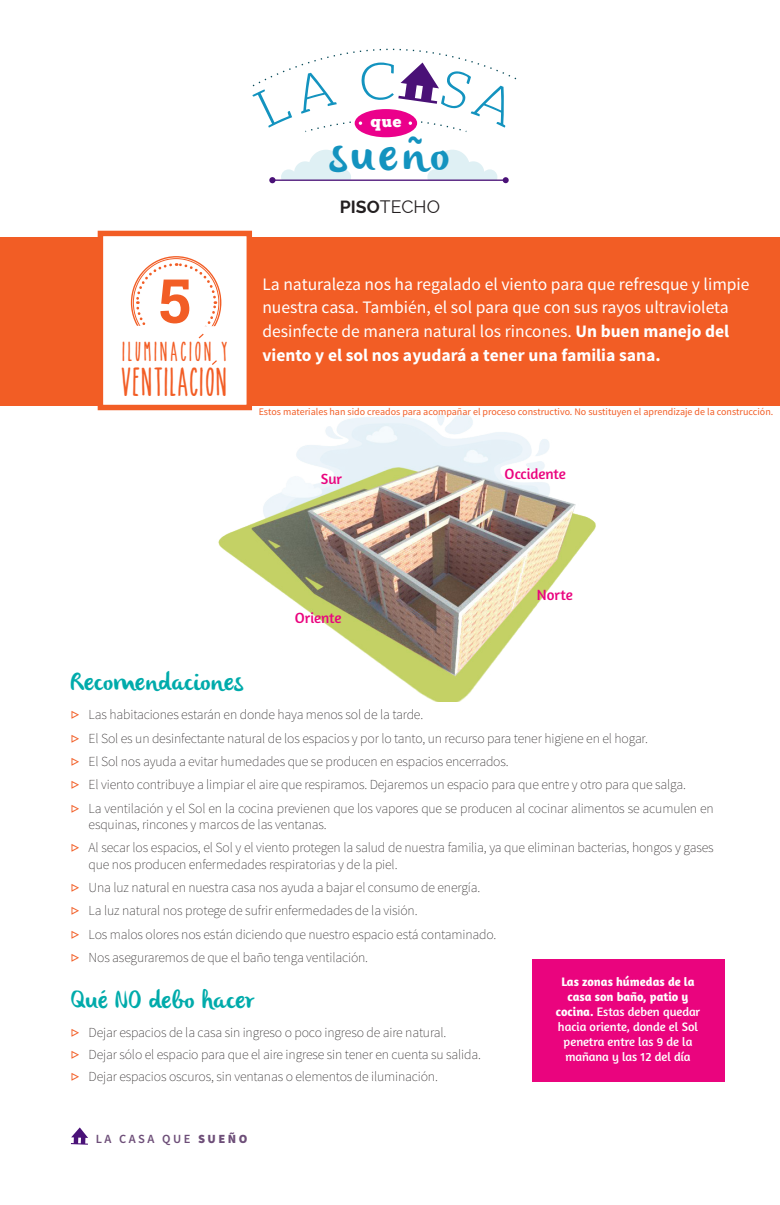
<style>
.page{position:relative;width:780px;height:1205px;background:#fff}
.page>*{position:absolute;margin:0;border:0;box-sizing:border-box;transform-origin:0 0}
.t1{font:700 60.88px "Roboto Slab";color:#f25d25}
.t2{font:47.75px "olivier";letter-spacing:.1em;color:#1393bf}
.t3{font:27.5px "The Skinnybold";color:#f25d25}
.recomendación{font:25px "olivier";letter-spacing:.02em;color:#00abab}
.t4{font:18.75px "The Skinnybold";letter-spacing:.1em;color:#f25d25}
.t5{font:17.62px "Raleway";color:#231f20}
.intro{font:17.5px/23.8px "Source Sans Pro";color:#fff}
.t6{font:15.88px "Chunk Five";color:#fff}
.recomendación-2{font:15px "Amaranth";letter-spacing:-.005em;color:#ea047e}
.t7{font:200 13.75px/16.2px "Source Sans Pro";letter-spacing:-.01em;color:#231f20}
.destacados{font:12.5px/15px "Amaranth";color:#fff;text-align:center}
.t8{font:600 12.5px "Source Sans Pro";letter-spacing:.2em;color:#6d4e78}
.texto_cuerpo{font:10px "Source Sans Pro";color:#f25d25}
.s1{font-weight:700}
.s2{font-weight:400;font-size:15px;color:#f25d25}
.s3{font-weight:900}
</style>
<div class="page">
<div style="left:531px;top:959px;width:193px;height:122px;background:#ea047e"></div>
<img style="left:190px;top:405px;width:442px;height:297px">
<svg style="left:71px;top:1127px;width:17px;height:17px"></svg>
<div style="left:0;top:237px;width:780px;height:168px;background:#f25d25"></div>
<svg style="left:281px;top:150px;width:70px;height:29px"></svg>
<div style="left:354px;top:109px;width:63px;height:28px;background:#eb008b;border-radius:50%"></div>
<hr style="left:272px;top:179px;width:234px;height:2px;background:#4a1177">
<svg style="left:427px;top:150px;width:81px;height:33px"></svg>
<svg style="left:269px;top:177px;width:6px;height:6px"></svg>
<svg style="left:252px;top:48px;width:265px;height:85px"></svg>
<div style="left:98px;top:231px;width:154px;height:179px;background:#fff;border:5px solid #f25d25"></div>
<svg style="left:130px;top:262px;width:92px;height:103px"></svg>
<p class="t6" style="left:370px;top:112px;width:32px">que</p>
<p class="t2" style="left:330px;top:127px;width:121px">sueño</p>
<p class="t1" style="left:158px;top:259px;width:34px">5</p>
<p class="t4" style="left:123px;top:341px;width:108px">ILUMINACION Y</p>
<p class="t3" style="left:122px;top:366px;width:109px">VENTILACION</p>
<p class="t5" style="left:340px;top:196px;width:102px"><span class="s1">PISO</span>TECHO</p>
<p class="intro" style="left:262px;top:272px;width:488px">La naturaleza nos ha regalado el viento para que refresque y limpie nuestra casa. También, el sol para que con sus rayos ultravioleta desinfecte de manera natural los rincones. <span class="s1">Un buen manejo del viento y el sol nos ayudará a tener una familia sana.</span></p>
<p class="texto_cuerpo" style="left:259px;top:406px;width:516px">Estos materiales han sido creados para acompañar el proceso constructivo. No sustituyen el aprendizaje de la construcción.</p>
<p class="recomendación-2" style="left:321px;top:470px;width:23px">Sur</p>
<p class="recomendación-2" style="left:504px;top:465px;width:63px">Occidente</p>
<p class="recomendación" style="left:71px;top:668px;width:174px">Recomendaciones</p>
<p class="recomendación-2" style="left:295px;top:609px;width:48px">Oriente</p>
<p class="recomendación-2" style="left:537px;top:586px;width:37px">Norte</p>
<p class="t7" style="left:71px;top:707px;width:354px"><span class="s2">▷</span> Las habitaciones estarán en donde haya menos sol de la tarde.</p>
<p class="t7" style="left:71px;top:730px;width:578px"><span class="s2">▷</span> El Sol es un desinfectante natural de los espacios y por lo tanto, un recurso para tener higiene en el hogar.</p>
<p class="t7" style="left:71px;top:753px;width:439px"><span class="s2">▷</span> El Sol nos ayuda a evitar humedades que se producen en espacios encerrados.</p>
<p class="t7" style="left:71px;top:777px;width:616px"><span class="s2">▷</span> El viento contribuye a limpiar el aire que respiramos. Dejaremos un espacio para que entre y otro para que salga.</p>
<p class="t7" style="left:89px;top:800px;width:626px;text-indent:-18px"><span class="s2">▷</span> La ventilación y el Sol en la cocina previenen que los vapores que se producen al cocinar alimentos se acumulen en esquinas, rincones y marcos de las ventanas.</p>
<p class="t7" style="left:89px;top:840px;width:626px;text-indent:-18px"><span class="s2">▷</span> Al secar los espacios, el Sol y el viento protegen la salud de nuestra familia, ya que eliminan bacterias, hongos y gases que nos producen enfermedades respiratorias y de la piel.</p>
<p class="t7" style="left:71px;top:879px;width:411px"><span class="s2">▷</span> Una luz natural en nuestra casa nos ayuda a bajar el consumo de energía.</p>
<p class="t7" style="left:71px;top:902px;width:348px"><span class="s2">▷</span> La luz natural nos protege de sufrir enfermedades de la visión.</p>
<p class="t7" style="left:71px;top:926px;width:427px"><span class="s2">▷</span> Los malos olores nos están diciendo que nuestro espacio está contaminado.</p>
<p class="t7" style="left:71px;top:949px;width:299px"><span class="s2">▷</span> Nos aseguraremos de que el baño tenga ventilación.</p>
<p class="recomendación" style="left:71px;top:986px;width:185px">Qué NO debo hacer</p>
<p class="t7" style="left:71px;top:1024px;width:377px"><span class="s2">▷</span> Dejar espacios de la casa sin ingreso o poco ingreso de aire natural.</p>
<p class="t7" style="left:71px;top:1046px;width:411px"><span class="s2">▷</span> Dejar sólo el espacio para que el aire ingrese sin tener en cuenta su salida.</p>
<p class="t7" style="left:71px;top:1068px;width:368px"><span class="s2">▷</span> Dejar espacios oscuros, sin ventanas o elementos de iluminación.</p>
<p class="t8" style="left:96px;top:1130px;width:153px">LA CASA QUE <span class="s3">SUEÑO</span></p>
<p class="destacados" style="left:556px;top:974px;width:146px"><span class="s1">Las zonas húmedas de la casa son baño, patio y cocina.</span> Estas deben quedar hacia oriente, donde el Sol penetra entre las 9 de la mañana y las 12 del día</p>
</div>
